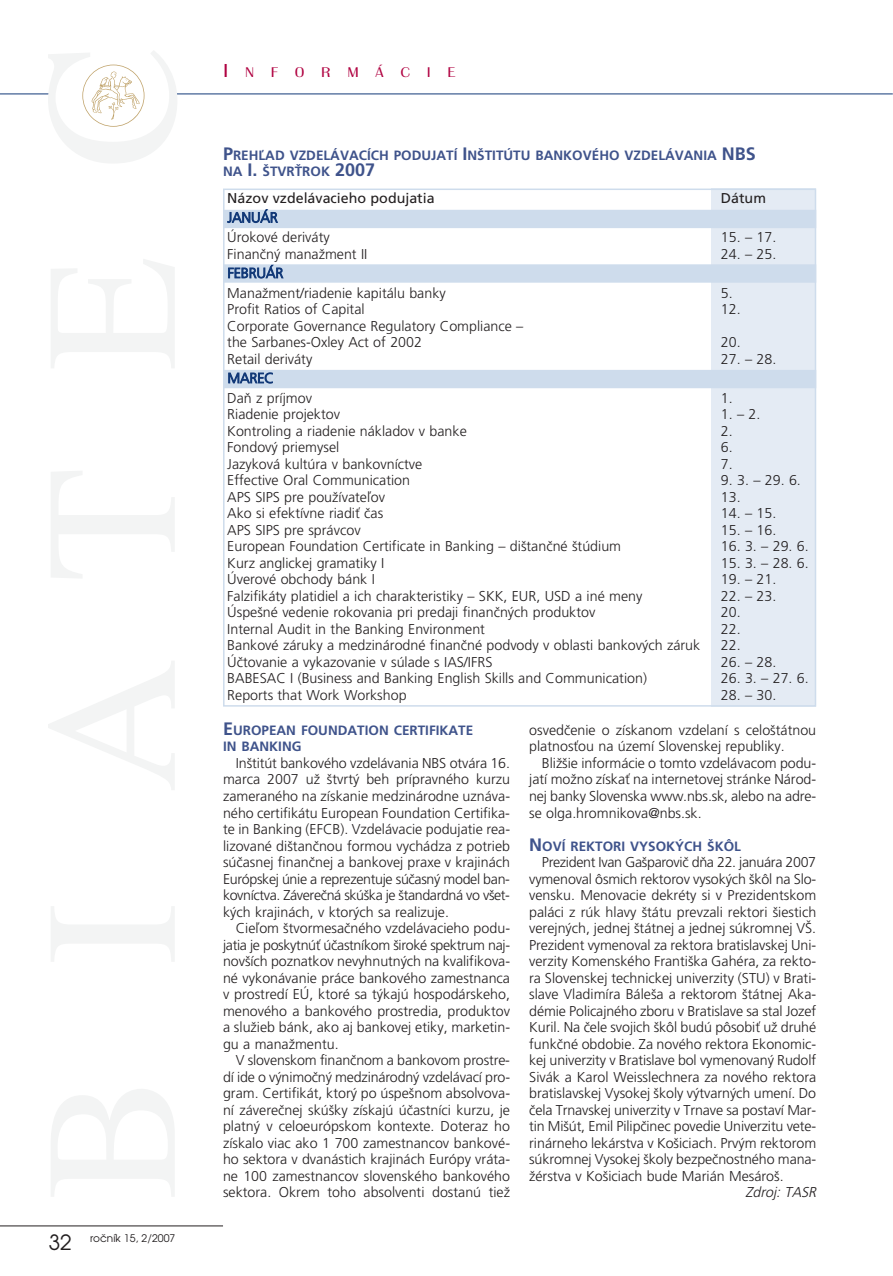
<style>
.page{position:relative;width:893px;height:1276px;background:#fff}
.page>*{position:absolute;margin:0;border:0;box-sizing:border-box;transform-origin:0 0}
.t1{font:300 14.7px "Britannic TCE";letter-spacing:.95em;color:#b00241;scale:1.2 1}
.t2{font:300 14.25px/16.5px "Frutiger CE";color:#231f20;text-align:justify}
.t3{font:14.25px "Frutiger CE";color:#231f20}
.t4{font:300 14.25px "Frutiger CE";letter-spacing:-.005em;color:#123978}
.t5{font:italic 300 14.25px "Frutiger CE";color:#231f20}
.t6{font:700 13.5px/16.5px "Frutiger CE";color:#3f538b}
.t7{font:10.5px "Avant Garde CE";color:#231f20}
.s1{font-size:21px}
.s2{font-size:19.5px}
.s3{font-size:18px}
</style>
<div class="page">
<div style="left:711px;top:188px;width:105px;height:518px;background:#e4ebf4"></div>
<div style="left:224px;top:210px;width:591px;height:17px;background:#cedcec"></div>
<div style="left:223px;top:210px;width:593px;height:18px;border:2px solid #cedcec"></div>
<div style="left:224px;top:265px;width:591px;height:17px;background:#cedcec"></div>
<div style="left:223px;top:264px;width:593px;height:19px;border:2px solid #cedcec"></div>
<div style="left:224px;top:371px;width:591px;height:16px;background:#cedcec"></div>
<div style="left:223px;top:370px;width:593px;height:18px;border:2px solid #cedcec"></div>
<hr style="left:0;top:94px;width:893px;height:1px;background:#123978">
<div style="left:53px;top:85px;width:119px;height:17px;background:#fff;border-radius:50%"></div>
<svg style="left:82px;top:65px;width:62px;height:62px"></svg>
<hr style="left:0;top:1225px;width:223px;height:1px;background:#231f20">
<div style="left:223px;top:188px;width:593px;height:518px;border:2px solid #cedcec"></div>
<p class="t7" style="left:49px;top:1233px;width:128px"><span class="s1">32</span> roãník 15, 2/2007</p>
<p class="t1" style="left:223px;top:66px;width:195px"><span class="s2">I</span>NFORMÁCIE</p>
<p class="t6" style="left:223px;top:147px;width:534px"><span class="s3">P</span>REHªAD VZDELÁVACÍCH PODUJATÍ <span class="s3">I</span>N·TITÚTU BANKOVÉHO VZDELÁVANIA <span class="s3">NBS<br></span>NA <span class="s3">I.</span> ·TVRËROK <span class="s3">2007</span></p>
<p class="t3" style="left:227px;top:191px;width:209px">Názov vzdelávacieho podujatia</p>
<p class="t3" style="left:721px;top:191px;width:47px">Dátum</p>
<p class="t4" style="left:227px;top:210px;width:52px">JANUÁR</p>
<p class="t2" style="left:227px;top:230px;width:104px">Úrokové deriváty</p>
<p class="t2" style="left:721px;top:230px;width:57px">15. – 17.</p>
<p class="t2" style="left:227px;top:246px;width:142px">Finanãn˘ manaÏment II</p>
<p class="t2" style="left:721px;top:246px;width:57px">24. – 25.</p>
<p class="t4" style="left:227px;top:266px;width:57px">FEBRUÁR</p>
<p class="t2" style="left:227px;top:285px;width:220px">ManaÏment/riadenie kapitálu banky</p>
<p class="t2" style="left:721px;top:285px;width:13px">5.</p>
<p class="t2" style="left:227px;top:302px;width:139px">Profit Ratios of Capital</p>
<p class="t2" style="left:721px;top:302px;width:21px">12.</p>
<p class="t2" style="left:227px;top:318px;width:298px">Corporate Governance Regulatory Compliance – the Sarbanes-Oxley Act of 2002</p>
<p class="t2" style="left:721px;top:335px;width:21px">20.</p>
<p class="t2" style="left:227px;top:351px;width:87px">Retail deriváty</p>
<p class="t2" style="left:721px;top:351px;width:57px">27. – 28.</p>
<p class="t4" style="left:227px;top:371px;width:48px">MAREC</p>
<p class="t2" style="left:227px;top:390px;width:86px">DaÀ z príjmov</p>
<p class="t2" style="left:721px;top:390px;width:13px">1.</p>
<p class="t2" style="left:227px;top:407px;width:114px">Riadenie projektov</p>
<p class="t2" style="left:721px;top:407px;width:41px">1. – 2.</p>
<p class="t2" style="left:227px;top:423px;width:241px">Kontroling a riadenie nákladov v banke</p>
<p class="t2" style="left:721px;top:423px;width:13px">2.</p>
<p class="t2" style="left:227px;top:440px;width:113px">Fondov˘ priemysel</p>
<p class="t2" style="left:721px;top:440px;width:13px">6.</p>
<p class="t2" style="left:227px;top:456px;width:197px">Jazyková kultúra v bankovníctve</p>
<p class="t2" style="left:721px;top:456px;width:13px">7.</p>
<p class="t2" style="left:227px;top:473px;width:184px">Effective Oral Communication</p>
<p class="t2" style="left:721px;top:473px;width:81px">9. 3. – 29. 6.</p>
<p class="t2" style="left:227px;top:489px;width:159px">APS SIPS pre pouÏívateºov</p>
<p class="t2" style="left:721px;top:489px;width:21px">13.</p>
<p class="t2" style="left:227px;top:506px;width:157px">Ako si efektívne riadiÈ ãas</p>
<p class="t2" style="left:721px;top:506px;width:57px">14. – 15.</p>
<p class="t2" style="left:227px;top:522px;width:135px">APS SIPS pre správcov</p>
<p class="t2" style="left:721px;top:522px;width:57px">15. – 16.</p>
<p class="t2" style="left:227px;top:539px;width:395px">European Foundation Certificate in Banking – di‰tanãné ‰túdium</p>
<p class="t2" style="left:721px;top:539px;width:89px">16. 3. – 29. 6.</p>
<p class="t2" style="left:227px;top:555px;width:159px">Kurz anglickej gramatiky I</p>
<p class="t2" style="left:721px;top:555px;width:89px">15. 3. – 28. 6.</p>
<p class="t2" style="left:227px;top:572px;width:149px">Úverové obchody bánk I</p>
<p class="t2" style="left:721px;top:572px;width:57px">19. – 21.</p>
<p class="t2" style="left:227px;top:588px;width:417px">Falzifikáty platidiel a ich charakteristiky – SKK, EUR, USD a iné meny</p>
<p class="t2" style="left:721px;top:588px;width:57px">22. – 23.</p>
<p class="t2" style="left:227px;top:605px;width:370px">Úspe‰né vedenie rokovania pri predaji finanãn˘ch produktov</p>
<p class="t2" style="left:721px;top:605px;width:21px">20.</p>
<p class="t2" style="left:227px;top:621px;width:259px">Internal Audit in the Banking Environment</p>
<p class="t2" style="left:721px;top:621px;width:21px">22.</p>
<p class="t2" style="left:227px;top:638px;width:474px">Bankové záruky a medzinárodné finanãné podvody v oblasti bankov˘ch záruk</p>
<p class="t2" style="left:721px;top:638px;width:21px">22.</p>
<p class="t2" style="left:227px;top:654px;width:267px">Úãtovanie a vykazovanie v súlade s IAS/IFRS</p>
<p class="t2" style="left:721px;top:654px;width:57px">26. – 28.</p>
<p class="t2" style="left:227px;top:671px;width:421px">BABESAC I (Business and Banking English Skills and Communication)</p>
<p class="t2" style="left:721px;top:671px;width:89px">26. 3. – 27. 6.</p>
<p class="t2" style="left:227px;top:687px;width:181px">Reports that Work Workshop</p>
<p class="t2" style="left:721px;top:687px;width:57px">28. – 30.</p>
<p class="t6" style="left:223px;top:722px;width:252px"><span class="s3">E</span>UROPEAN FOUNDATION CERTIFIKATE<br>IN BANKING</p>
<p class="t2" style="left:223px;top:755px;width:289px;text-indent:13px">In‰titút bankového vzdelávania NBS otvára 16. marca 2007 uÏ ‰tvrt˘ beh prípravného kurzu zameraného na získanie medzinárodne uznáva&shy;ného certifikátu European Foundation Certifika&shy;te in Banking (EFCB). Vzdelávacie podujatie rea&shy;lizované di‰tanãnou formou vychádza z potrieb súãasnej finanãnej a bankovej praxe v krajinách Európskej únie a reprezentuje súãasn˘ model ban&shy;kovníctva. Závereãná skú‰ka je ‰tandardná vo v‰et&shy;k˘ch krajinách, v ktor˘ch sa realizuje.</p>
<p class="t2" style="left:223px;top:920px;width:289px;text-indent:13px">Cieºom ‰tvormesaãného vzdelávacieho podu&shy;jatia je poskytnúÈ úãastníkom ‰iroké spektrum naj&shy;nov‰ích poznatkov nevyhnutn˘ch na kvalifikova&shy;né vykonávanie práce bankového zamestnanca v prostredí EÚ, ktoré sa t˘kajú hospodárskeho, menového a bankového prostredia, produktov a sluÏieb bánk, ako aj bankovej etiky, marketin&shy;gu a manaÏmentu.</p>
<p class="t2" style="left:223px;top:1052px;width:289px;text-indent:13px">V slovenskom finanãnom a bankovom prostre&shy;dí ide o v˘nimoãn˘ medzinárodn˘ vzdelávací pro&shy;gram. Certifikát, ktor˘ po úspe‰nom absolvova&shy;ní závereãnej skú‰ky získajú úãastníci kurzu, je platn˘ v celoeurópskom kontexte. Doteraz ho získalo viac ako 1 700 zamestnancov bankové&shy;ho sektora v dvanástich krajinách Európy vráta&shy;ne 100 zamestnancov slovenského bankového sektora. Okrem toho absolventi dostanú tieÏ</p>
<p class="t2" style="left:529px;top:722px;width:289px">osvedãenie o získanom vzdelaní s celo‰tátnou platnosÈou na území Slovenskej republiky.</p>
<p class="t2" style="left:529px;top:755px;width:289px;text-indent:13px">BliÏ‰ie informácie o tomto vzdelávacom podu&shy;jatí moÏno získaÈ na internetovej stránke Národ&shy;nej banky Slovenska www.nbs.sk, alebo na adre&shy;se olga.hromnikova@nbs.sk.</p>
<p class="t6" style="left:529px;top:838px;width:213px"><span class="s3">N</span>OVÍ REKTORI VYSOK¯CH ·KÔL</p>
<p class="t2" style="left:529px;top:854px;width:289px;text-indent:13px">Prezident Ivan Ga‰paroviã dÀa 22. januára 2007 vymenoval ôsmich rektorov vysok˘ch ‰kôl na Slo&shy;vensku. Menovacie dekréty si v Prezidentskom paláci z rúk hlavy ‰tátu prevzali rektori ‰iestich verejn˘ch, jednej ‰tátnej a jednej súkromnej V·.<br>Prezident vymenoval za rektora bratislavskej Uni&shy;verzity Komenského Franti‰ka Gahéra, za rekto&shy;ra Slovenskej technickej univerzity (STU) v Brati&shy;slave Vladimíra Bále‰a a rektorom ‰tátnej Aka&shy;démie Policajného zboru v Bratislave sa stal Jozef Kuril. Na ãele svojich ‰kôl budú pôsobiÈ uÏ druhé funkãné obdobie. Za nového rektora Ekonomic&shy;kej univerzity v Bratislave bol vymenovan˘ Rudolf Sivák a Karol Weisslechnera za nového rektora bratislavskej Vysokej ‰koly v˘tvarn˘ch umení. Do ãela Trnavskej univerzity v Trnave sa postaví Mar&shy;tin Mi‰út, Emil Pilipãinec povedie Univerzitu vete&shy;rinárneho lekárstva v Ko‰iciach. Prv˘m rektorom súkromnej Vysokej ‰koly bezpeãnostného mana-Ïérstva v Ko‰iciach bude Marián Mesáro‰.</p>
<p class="t5" style="left:745px;top:1185px;width:76px">Zdroj : TASR</p>
</div>
